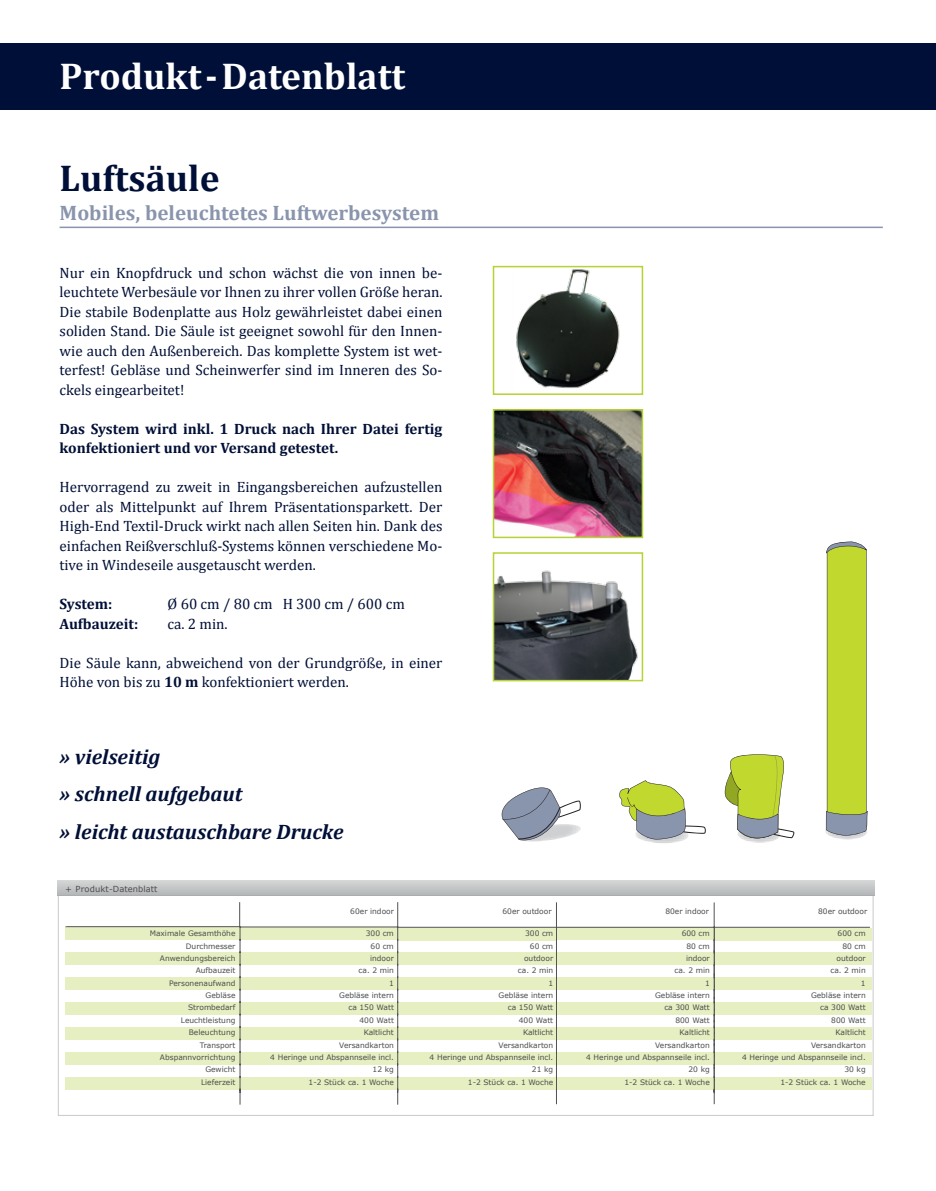
<style>
.page{position:relative;width:936px;height:1191px;background:#fff}
.page>*{position:absolute;margin:0;border:0;box-sizing:border-box;transform-origin:0 0}
.t1{font:700 37.5px "Cambria";color:#fff}
.t2{font:700 37.5px "Cambria";color:#000f37}
.t3{font:italic 700 21px/37.5px "Cambria";color:#000f37}
.t4{font:700 21px "Cambria";color:#8994ad}
.t5{font:15px/19.5px "Cambria";color:#000f37;text-align:justify}
.t6{font:700 15px/19.5px "Cambria";color:#000f37}
.t7{font:8.4px "Verdana";letter-spacing:.01em;color:#4b4d4e}
.t8{font:7.5px/12.3px "Verdana";color:#4b4d4e;text-align:right}
.s1{font-weight:700}
</style>
<div class="page">
<div style="left:0;top:43px;width:935px;height:67px;background:#000f37"></div>
<img style="left:828px;top:835px;width:37px;height:4px">
<img style="left:641px;top:839px;width:44px;height:4px">
<svg style="left:724px;top:754px;width:70px;height:89px"></svg>
<svg style="left:501px;top:787px;width:79px;height:55px"></svg>
<svg style="left:619px;top:780px;width:86px;height:59px"></svg>
<svg style="left:825px;top:541px;width:42px;height:294px;background:#c0d448"></svg>
<hr style="left:60px;top:227px;width:822px;height:1px;background:#8994ad">
<div style="left:714px;top:927px;width:157px;height:13px;background:#e6efc1"></div>
<div style="left:714px;top:952px;width:157px;height:13px;background:#e6efc1"></div>
<div style="left:714px;top:977px;width:157px;height:13px;background:#e6efc1"></div>
<div style="left:714px;top:1002px;width:157px;height:13px;background:#e6efc1"></div>
<div style="left:714px;top:1027px;width:157px;height:13px;background:#e6efc1"></div>
<div style="left:714px;top:1052px;width:157px;height:13px;background:#e6efc1"></div>
<div style="left:714px;top:1077px;width:157px;height:13px;background:#e6efc1"></div>
<div style="left:556px;top:927px;width:158px;height:13px;background:#e6efc1"></div>
<div style="left:556px;top:952px;width:158px;height:13px;background:#e6efc1"></div>
<div style="left:556px;top:977px;width:158px;height:13px;background:#e6efc1"></div>
<div style="left:556px;top:1002px;width:158px;height:13px;background:#e6efc1"></div>
<div style="left:556px;top:1027px;width:158px;height:12px;background:#e6efc1"></div>
<div style="left:556px;top:1052px;width:158px;height:12px;background:#e6efc1"></div>
<div style="left:556px;top:1077px;width:158px;height:12px;background:#e6efc1"></div>
<hr style="left:397px;top:926px;width:472px;height:1px;background:#525252">
<hr style="left:556px;top:902px;width:1px;height:38px;background:#525252">
<svg style="left:556px;top:940px;width:1px;height:163px"></svg>
<svg style="left:713px;top:903px;width:1px;height:200px"></svg>
<div style="left:398px;top:928px;width:157px;height:12px;background:#e6efc1"></div>
<div style="left:398px;top:952px;width:157px;height:12px;background:#e6efc1"></div>
<div style="left:398px;top:977px;width:157px;height:12px;background:#e6efc1"></div>
<div style="left:398px;top:1002px;width:157px;height:12px;background:#e6efc1"></div>
<div style="left:398px;top:1027px;width:157px;height:12px;background:#e6efc1"></div>
<div style="left:398px;top:1052px;width:157px;height:12px;background:#e6efc1"></div>
<div style="left:398px;top:1077px;width:157px;height:12px;background:#e6efc1"></div>
<hr style="left:872px;top:892px;width:1px;height:222px;background:#cacaca">
<hr style="left:58px;top:1115px;width:815px;height:1px;background:#cacaca">
<hr style="left:58px;top:892px;width:1px;height:222px;background:#cacaca">
<div style="left:65px;top:927px;width:174px;height:12px;background:#e6efc1"></div>
<div style="left:240px;top:927px;width:157px;height:12px;background:#e6efc1"></div>
<div style="left:65px;top:952px;width:174px;height:12px;background:#e6efc1"></div>
<div style="left:240px;top:952px;width:157px;height:12px;background:#e6efc1"></div>
<div style="left:65px;top:977px;width:174px;height:12px;background:#e6efc1"></div>
<div style="left:240px;top:977px;width:157px;height:12px;background:#e6efc1"></div>
<div style="left:65px;top:1002px;width:174px;height:12px;background:#e6efc1"></div>
<div style="left:240px;top:1002px;width:157px;height:12px;background:#e6efc1"></div>
<div style="left:65px;top:1027px;width:174px;height:12px;background:#e6efc1"></div>
<div style="left:240px;top:1027px;width:157px;height:12px;background:#e6efc1"></div>
<div style="left:65px;top:1052px;width:174px;height:12px;background:#e6efc1"></div>
<div style="left:240px;top:1052px;width:157px;height:12px;background:#e6efc1"></div>
<div style="left:65px;top:1077px;width:174px;height:12px;background:#e6efc1"></div>
<div style="left:240px;top:1077px;width:157px;height:12px;background:#e6efc1"></div>
<hr style="left:66px;top:926px;width:174px;height:1px;background:#525252">
<hr style="left:240px;top:926px;width:157px;height:1px;background:#525252">
<svg style="left:239px;top:902px;width:1px;height:202px"></svg>
<svg style="left:397px;top:902px;width:1px;height:202px"></svg>
<img style="left:516px;top:269px;width:104px;height:119px">
<div style="left:492px;top:266px;width:151px;height:129px;border:2px solid #b5d334"></div>
<img style="left:495px;top:570px;width:143px;height:108px">
<div style="left:492px;top:552px;width:151px;height:129px;border:2px solid #b5d334"></div>
<img style="left:495px;top:412px;width:145px;height:123px">
<div style="left:492px;top:409px;width:151px;height:129px;border:2px solid #b5d334"></div>
<h1 class="t1" style="left:60px;top:53px;width:347px">Produkt-Datenblatt</h1>
<h1 class="t2" style="left:60px;top:155px;width:162px">Luftsäule</h1>
<h2 class="t4" style="left:60px;top:200px;width:381px">Mobiles, beleuchtetes Luftwerbesystem</h2>
<p class="t5" style="left:60px;top:262px;width:384px">Nur ein Knopfdruck und schon wächst die von innen be&shy;leuchtete Werbesäule vor Ihnen zu ihrer vollen Größe heran.<br>Die stabile Bodenplatte aus Holz gewährleistet dabei einen soliden Stand. Die Säule ist geeignet sowohl für den Innen&shy;wie auch den Außenbereich. Das komplette System ist wet&shy;terfest! Gebläse und Scheinwerfer sind im Inneren des So&shy;ckels eingearbeitet!</p>
<h3 class="t6" style="left:60px;top:418px;width:384px">Das System wird inkl. 1 Druck nach Ihrer Datei fertig konfektioniert und vor Versand getestet.</h3>
<p class="t5" style="left:60px;top:477px;width:384px">Hervorragend zu zweit in Eingangsbereichen aufzustellen oder als Mittelpunkt auf Ihrem Präsentationsparkett. Der High-End Textil-Druck wirkt nach allen Seiten hin. Dank des einfachen Reißverschluß-Systems können verschiedene Mo&shy;tive in Windeseile ausgetauscht werden.</p>
<h3 class="t6" style="left:60px;top:594px;width:54px">System:</h3>
<h3 class="t5" style="left:168px;top:594px;width:239px">Ø 60 cm / 80 cm H 300 cm / 600 cm</h3>
<h3 class="t6" style="left:60px;top:613px;width:80px">Aufbauzeit:</h3>
<h3 class="t5" style="left:168px;top:613px;width:62px">ca. 2 min.</h3>
<h3 class="t5" style="left:60px;top:652px;width:384px">Die Säule kann, abweichend von der Grundgröße, in einer<br>Höhe von bis zu <span class="s1">10 m</span> konfektioniert werden.</h3>
<h2 class="t3" style="left:60px;top:737px;width:285px">» vielseitig<br>» schnell aufgebaut<br>» leicht austauschbare Drucke</h2>
<p class="t7" style="left:65px;top:883px;width:94px">+ Produkt-Datenblatt</p>
<p class="t8" style="left:350px;top:905px;width:45px">60er indoor</p>
<p class="t8" style="left:502px;top:905px;width:51px">60er outdoor</p>
<p class="t8" style="left:665px;top:905px;width:45px">80er indoor</p>
<p class="t8" style="left:818px;top:905px;width:51px">80er outdoor</p>
<p class="t8" style="left:150px;top:927px;width:87px">Maximale Gesamthöhe<br>Durchmesser<br>Anwendungsbereich<br>Aufbauzeit<br>Personenaufwand<br>Gebläse<br>Strombedarf<br>Leuchtleistung<br>Beleuchtung<br>Transport<br>Abspannvorrichtung<br>Gewicht<br>Lieferzeit</p>
<p class="t8" style="left:270px;top:927px;width:125px">300 cm<br>60 cm<br>indoor<br>ca. 2 min<br>1<br>Gebläse intern<br>ca 150 Watt<br>400 Watt<br>Kaltlicht<br>Versandkarton<br>4 Heringe und Abspannseile incl.<br>12 kg<br>1-2 Stück ca. 1 Woche</p>
<p class="t8" style="left:429px;top:927px;width:125px">300 cm<br>60 cm<br>outdoor<br>ca. 2 min<br>1<br>Gebläse intern<br>ca 150 Watt<br>400 Watt<br>Kaltlicht<br>Versandkarton<br>4 Heringe und Abspannseile incl.<br>21 kg<br>1-2 Stück ca. 1 Woche</p>
<p class="t8" style="left:586px;top:927px;width:125px">600 cm<br>80 cm<br>indoor<br>ca. 2 min<br>1<br>Gebläse intern<br>ca 300 Watt<br>800 Watt<br>Kaltlicht<br>Versandkarton<br>4 Heringe und Abspannseile incl.<br>20 kg<br>1-2 Stück ca. 1 Woche</p>
<p class="t8" style="left:742px;top:927px;width:125px">600 cm<br>80 cm<br>outdoor<br>ca. 2 min<br>1<br>Gebläse intern<br>ca 300 Watt<br>800 Watt<br>Kaltlicht<br>Versandkarton<br>4 Heringe und Abspannseile incl.<br>30 kg<br>1-2 Stück ca. 1 Woche</p>
</div>
